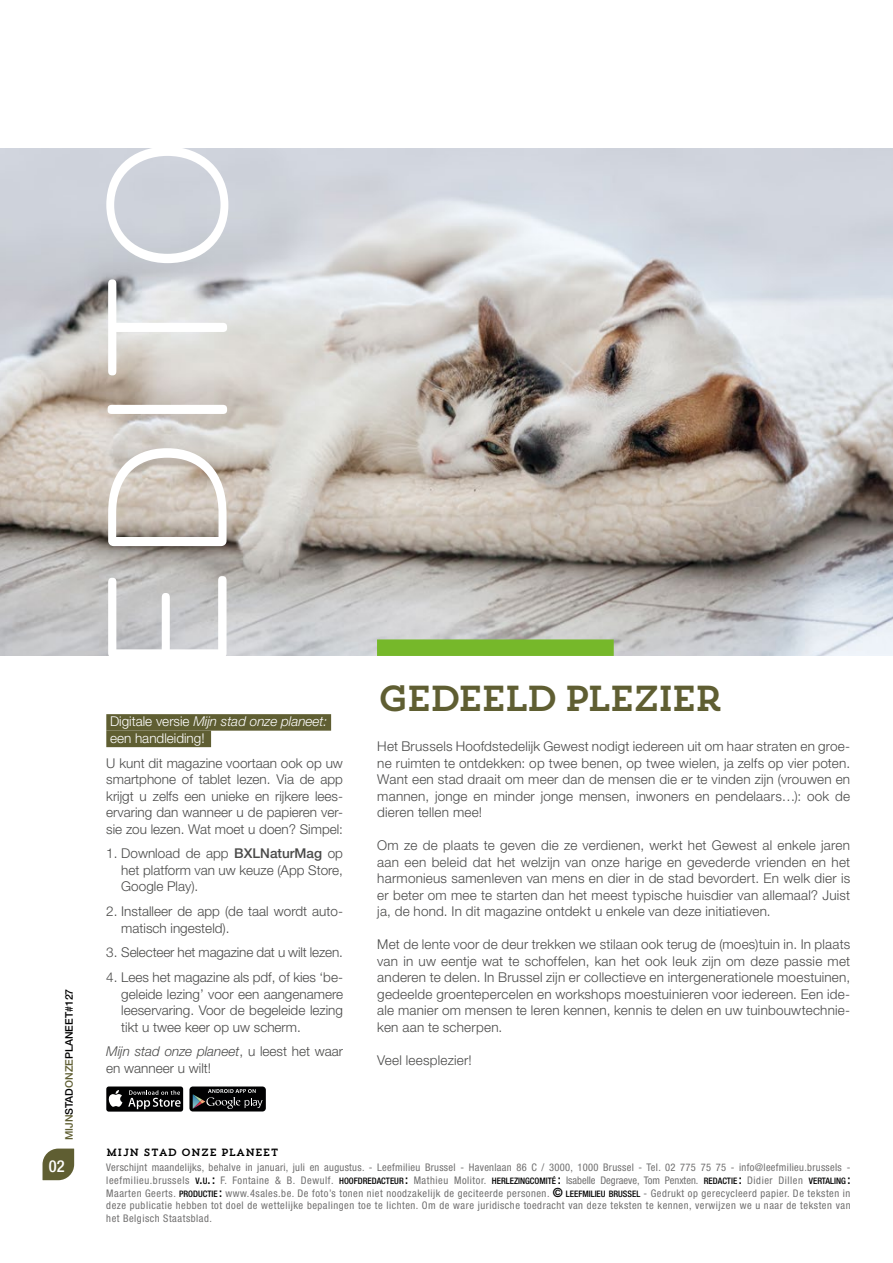
<style>
.page{position:relative;width:893px;height:1263px;background:#fff}
.page>*{position:absolute;margin:0;border:0;box-sizing:border-box;transform-origin:0 0}
.t1{font:300 183px "Omnes";letter-spacing:.05em;color:#fff}
.t2{font:36px "Trend Slab One";letter-spacing:-.09em;color:#5f5e32}
.t3{font:500 condensed 16.5px "Helvetica Neue";color:#fff}
.t4{font:300 13.5px/16.5px "Helvetica Neue LT Std";color:#4a4a49;text-align:justify}
.t5{font:300 13.5px/16.5px "Helvetica Neue LT Std";color:#fff}
.t6{font:condensed 10.5px/12.8px "Helvetica Neue";letter-spacing:.05em;color:#706f6f;text-align:justify}
.t7{font:500 10.5px "Helvetica Neue LT Std";color:#000}
.t8{font:10.5px "Trend Slab One";color:#000}
.s1{color:#5f5e32}
.s2{font-style:italic}
.s3{font-style:italic;color:#5f5e32}
.s4{font-weight:500}
.s5{font-weight:500;font-size:8.85px;color:#000}
.s6{font-weight:500;font-size:12.75px;color:#000}
</style>
<div class="page">
<svg style="left:43px;top:1148px;width:31px;height:32px"></svg>
<img style="left:0;top:149px;width:893px;height:507px">
<div style="left:377px;top:639px;width:237px;height:17px;background:#76b82a"></div>
<div style="left:189px;top:1086px;width:77px;height:25px;background:#010102;border-radius:3px"></div>
<svg style="left:193px;top:1089px;width:70px;height:20px"></svg>
<div style="left:106px;top:1086px;width:77px;height:25px;background:#010102;border-radius:3px"></div>
<svg style="left:108px;top:1090px;width:14px;height:17px"></svg>
<svg style="left:128px;top:1090px;width:53px;height:19px"></svg>
<div style="left:106px;top:714px;width:225px;height:17px;background:#5f5e32"></div>
<div style="left:106px;top:731px;width:105px;height:16px;background:#5f5e32"></div>
<p class="t7" style="left:63px;top:1140px;width:153px;rotate:-90deg"><span class="s1">MIJN</span>STAD<span class="s1">ONZE</span>PLANEET#127</p>
<p class="t3" style="left:49px;top:1156px;width:17px">02</p>
<h1 class="t1" style="left:45px;top:673px;width:537px;rotate:-90deg">EDITO</h1>
<p class="t5" style="left:110px;top:713px;width:223px">Digitale versie <span class="s2">Mijn stad onze planeet:</span><span class="s3">: </span>een handleiding!<span class="s1">s</span></p>
<p class="t4" style="left:106px;top:754px;width:238px">U kunt dit magazine voortaan ook op uw smartphone of tablet lezen. Via de app krijgt u zelfs een unieke en rijkere lees&shy;ervaring dan wanneer u de papieren ver&shy;sie zou lezen. Wat moet u doen? Simpel:</p>
<p class="t4" style="left:121px;top:845px;width:223px;text-indent:-15px">1. Download de app <span class="s4">BXLNaturMag</span> op het platform van uw keuze (App Store, Google Play).</p>
<p class="t4" style="left:121px;top:903px;width:223px;text-indent:-15px">2. Installeer de app (de taal wordt auto&shy;matisch ingesteld).</p>
<p class="t4" style="left:106px;top:944px;width:238px">3. Selecteer het magazine dat u wilt lezen.</p>
<p class="t4" style="left:121px;top:969px;width:223px;text-indent:-15px">4. Lees het magazine als pdf, of kies ‘be&shy;geleide lezing’ voor een aangenamere leeservaring. Voor de begeleide lezing tikt u twee keer op uw scherm.</p>
<p class="t4" style="left:106px;top:1043px;width:238px"><span class="s2">Mijn stad onze planeet</span>, u leest het waar en wanneer u wilt!</p>
<h2 class="t2" style="left:377px;top:676px;width:347px">GEDEELD PLEZIER</h2>
<p class="t4" style="left:377px;top:738px;width:474px">Het Brussels Hoofdstedelijk Gewest nodigt iedereen uit om haar straten en groe&shy;ne ruimten te ontdekken: op twee benen, op twee wielen, ja zelfs op vier poten.<br>Want een stad draait om meer dan de mensen die er te vinden zijn (vrouwen en mannen, jonge en minder jonge mensen, inwoners en pendelaars…): ook de dieren tellen mee!</p>
<p class="t4" style="left:377px;top:837px;width:474px">Om ze de plaats te geven die ze verdienen, werkt het Gewest al enkele jaren aan een beleid dat het welzijn van onze harige en gevederde vrienden en het harmonieus samenleven van mens en dier in de stad bevordert. En welk dier is er beter om mee te starten dan het meest typische huisdier van allemaal? Juist ja, de hond. In dit magazine ontdekt u enkele van deze initiatieven.</p>
<p class="t4" style="left:377px;top:936px;width:474px">Met de lente voor de deur trekken we stilaan ook terug de (moes)tuin in. In plaats van in uw eentje wat te schoffelen, kan het ook leuk zijn om deze passie met anderen te delen. In Brussel zijn er collectieve en intergenerationele moestuinen, gedeelde groentepercelen en workshops moestuinieren voor iedereen. Een ide&shy;ale manier om mensen te leren kennen, kennis te delen en uw tuinbouwtechnie&shy;ken aan te scherpen.</p>
<p class="t4" style="left:377px;top:1051px;width:96px">Veel leesplezier!</p>
<p class="t8" style="left:106px;top:1146px;width:174px">MIJN STAD ONZE PLANEET</p>
<p class="t6" style="left:106px;top:1161px;width:746px">Verschijnt maandelijks, behalve in januari, juli en augustus. - Leefmilieu Brussel - Havenlaan 86 C / 3000, 1000 Brussel - Tel. 02 775 75 75 - info@leefmilieu.brussels - leefmilieu.brussels <span class="s5">V</span><span class="s6">.</span><span class="s5">U</span><span class="s6">. :</span> F. Fontaine &amp; B. Dewulf. <span class="s5">HOOFDREDACTEUR</span> <span class="s6">:</span> Mathieu Molitor. <span class="s5">HERLEZINGCOMITÉ</span> <span class="s6">:</span> Isabelle Degraeve, Tom Penxten. <span class="s5">REDACTIE</span> <span class="s6">:</span> Didier Dillen <span class="s5">VERTALING</span> <span class="s6">:<br></span>Maarten Geerts. <span class="s5">PRODUCTIE</span> <span class="s6">:</span> www.4sales.be. De foto’s tonen niet noodzakelijk de geciteerde personen. <span class="s6">©</span> <span class="s5">LEEFMILIEU BRUSSEL</span> - Gedrukt op gerecycleerd papier. De teksten in deze publicatie hebben tot doel de wettelijke bepalingen toe te lichten. Om de ware juridische toedracht van deze teksten te kennen, verwijzen we u naar de teksten van het Belgisch Staatsblad.</p>
</div>
